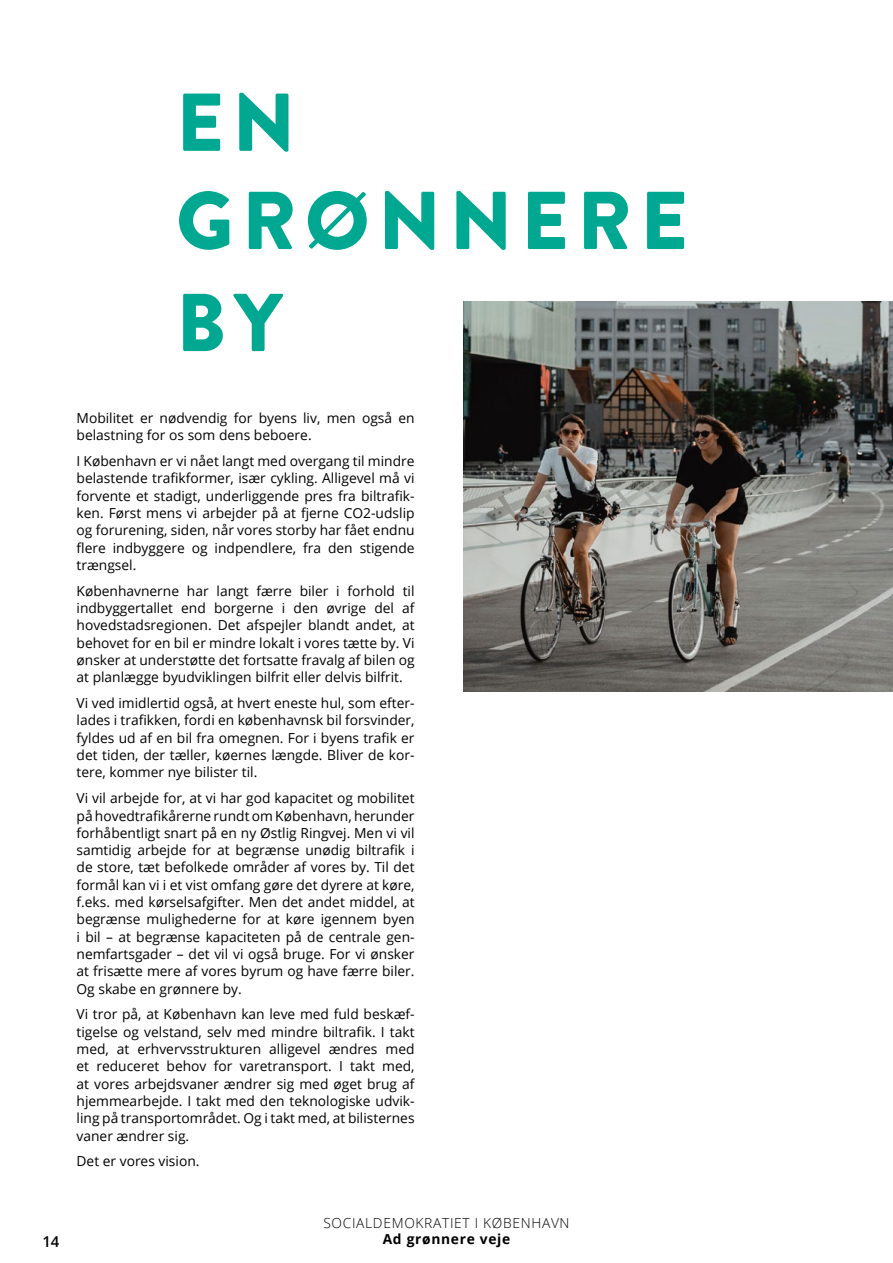
<style>
.page{position:relative;width:893px;height:1263px;background:#fff}
.page>*{position:absolute;margin:0;border:0;box-sizing:border-box;transform-origin:0 0}
.t1{font:900 81.9px/100.1px "Brandon Grotesque";letter-spacing:.1em;color:#00a791}
.t2{font:600 15px "Open Sans";color:#000}
.t3{font:13.8px/17.2px "Open Sans";color:#000;text-align:justify}
.t4{font:300 13.8px "Open Sans";letter-spacing:.05em;color:#000}
.t5{font:700 13.8px "Open Sans";letter-spacing:.05em;color:#000}
</style>
<div class="page">
<img style="left:463px;top:302px;width:430px;height:390px">
<h1 class="t1" style="left:176px;top:74px;width:513px">EN<br>GRØNNERE<br>BY</h1>
<p class="t3" style="left:77px;top:409px;width:340px">Mobilitet er nødvendig for byens liv, men også en belastning for os som dens beboere.</p>
<p class="t3" style="left:77px;top:452px;width:340px">I København er vi nået langt med overgang til mindre belastende trafikformer, især cykling. Alligevel må vi forvente et stadigt, underliggende pres fra biltrafik&shy;ken. Først mens vi arbejder på at fjerne CO2-udslip og forurening, siden, når vores storby har fået endnu flere indbyggere og indpendlere, fra den stigende trængsel.</p>
<p class="t3" style="left:77px;top:582px;width:340px">Københavnerne har langt færre biler i forhold til indbyggertallet end borgerne i den øvrige del af hovedstadsregionen. Det afspejler blandt andet, at behovet for en bil er mindre lokalt i vores tætte by. Vi ønsker at understøtte det fortsatte fravalg af bilen og at planlægge byudviklingen bilfrit eller delvis bilfrit.</p>
<p class="t3" style="left:77px;top:694px;width:340px">Vi ved imidlertid også, at hvert eneste hul, som efter&shy;lades i trafikken, fordi en københavnsk bil forsvinder, fyldes ud af en bil fra omegnen. For i byens trafik er det tiden, der tæller, køernes længde. Bliver de kor&shy;tere, kommer nye bilister til.</p>
<p class="t3" style="left:77px;top:789px;width:340px">Vi vil arbejde for, at vi har god kapacitet og mobilitet på hovedtrafikårerne rundt om København, herunder forhåbentligt snart på en ny Østlig Ringvej. Men vi vil samtidig arbejde for at begrænse unødig biltrafik i de store, tæt befolkede områder af vores by. Til det formål kan vi i et vist omfang gøre det dyrere at køre, f.eks. med kørselsafgifter. Men det andet middel, at begrænse mulighederne for at køre igennem byen i bil – at begrænse kapaciteten på de centrale gen&shy;nemfartsgader – det vil vi også bruge. For vi ønsker at frisætte mere af vores byrum og have færre biler.<br>Og skabe en grønnere by.</p>
<p class="t3" style="left:77px;top:1005px;width:340px">Vi tror på, at København kan leve med fuld beskæf&shy;tigelse og velstand, selv med mindre biltrafik. I takt med, at erhvervsstrukturen alligevel ændres med et reduceret behov for varetransport. I takt med, at vores arbejdsvaner ændrer sig med øget brug af hjemmearbejde. I takt med den teknologiske udvik&shy;ling på transportområdet. Og i takt med, at bilisternes vaner ændrer sig.</p>
<p class="t3" style="left:77px;top:1152px;width:124px">Det er vores vision.</p>
<p class="t2" style="left:42px;top:1231px;width:19px">14</p>
<p class="t4" style="left:323px;top:1213px;width:248px">SOCIALDEMOKRATIET I KØBENHAVN</p>
<p class="t5" style="left:383px;top:1229px;width:129px">Ad grønnere veje</p>
</div>
